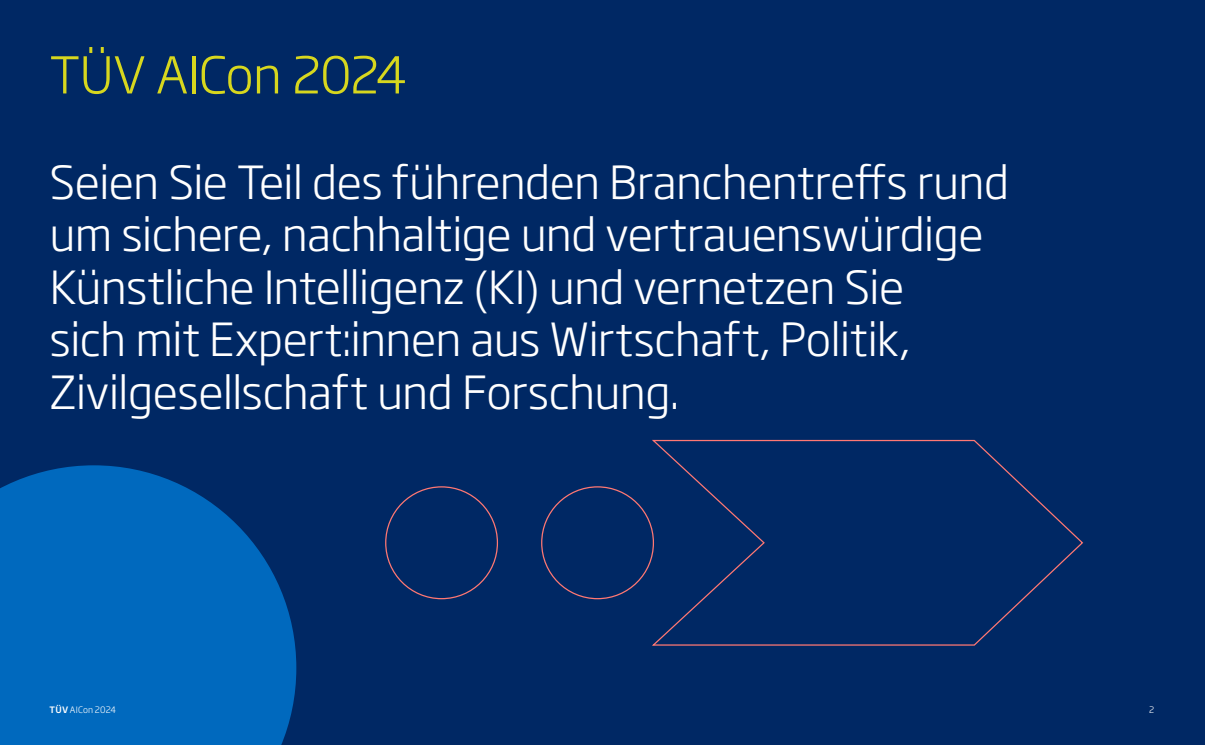
<style>
.page{position:relative;width:1205px;height:745px;background:#fff}
.page>*{position:absolute;margin:0;border:0;box-sizing:border-box;transform-origin:0 0}
.Headline{font:300 50px "Soho Gothic Pro";letter-spacing:-.02em;color:#d7d71e}
.t1{font:300 45px/52.5px "Soho Gothic Pro";letter-spacing:-.015em;color:#fff}
.t2{font:300 8.75px "Soho Gothic Pro";letter-spacing:.015em;color:#fff}
.s1{font-weight:500}
</style>
<div class="page">
<div style="left:0;top:0;width:1205px;height:744px;background:#002864"></div>
<svg style="left:0;top:465px;width:296px;height:279px;background:#0061b3"></svg>
<svg style="left:385px;top:439px;width:699px;height:207px"></svg>
<p class="Headline" style="left:50px;top:36px;width:359px">TÜV AICon 2024</p>
<p class="t1" style="left:50px;top:153px;width:961px">Seien Sie Teil des führenden Branchentreffs rund um sichere, nachhaltige und vertrauenswürdige Künstliche Intelligenz (KI) und vernetzen Sie<br>sich mit Expert:innen aus Wirtschaft, Politik, Zivilgesellschaft und Forschung.</p>
<p class="t2" style="left:50px;top:702px;width:68px"><span class="s1">TÜV</span> AICon 2024</p>
<p class="t2" style="left:1149px;top:702px;width:7px">2</p>
</div>
